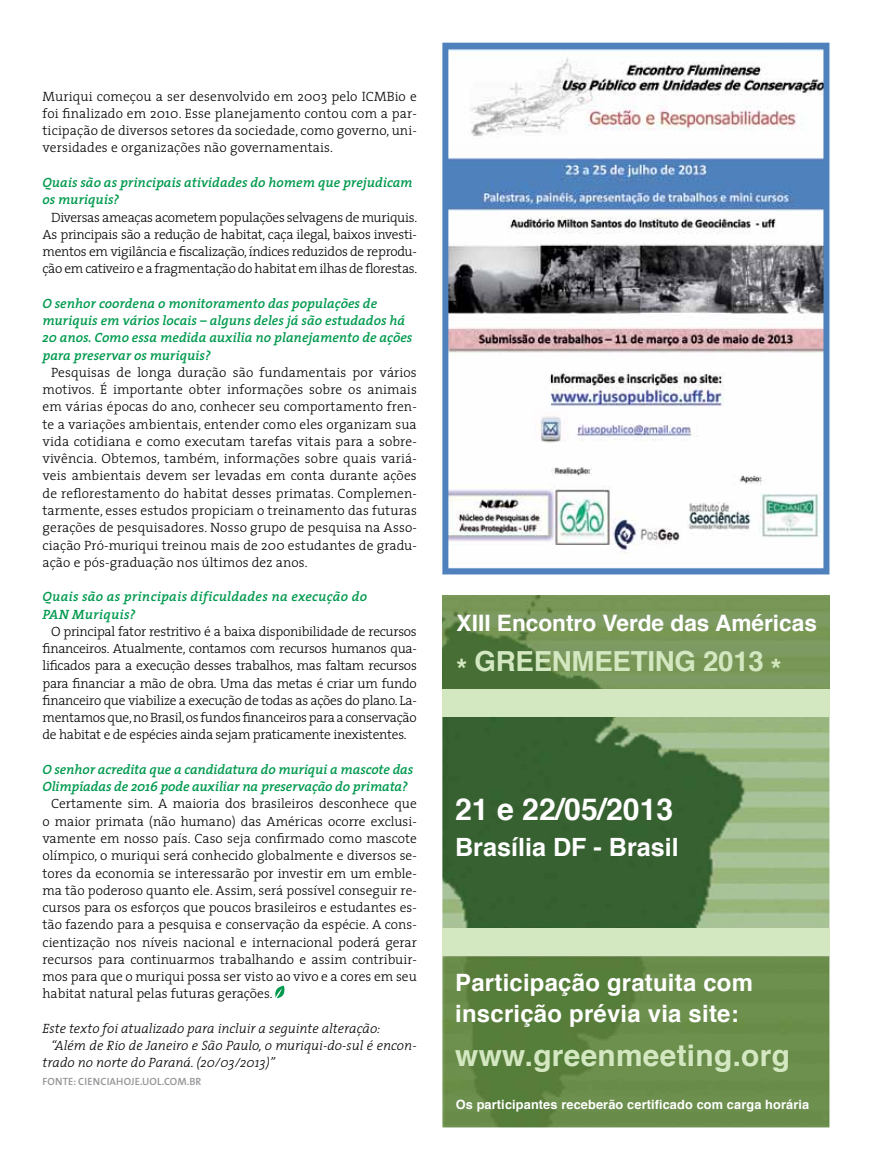
<style>
.page{position:relative;width:872px;height:1170px;background:#fff}
.page>*{position:absolute;margin:0;border:0;box-sizing:border-box;transform-origin:0 0}
.t1{font:700 30.15px "Helvetica";color:#fff}
.t2{font:700 29.85px "Helvetica";letter-spacing:.01em;color:#d3e8c1}
.t3{font:700 27.6px "Helvetica";letter-spacing:-.01em;color:#d3e8c1}
.t4{font:700 25.2px "Helvetica";color:#fff}
.t5{font:700 23.85px/31px "Helvetica";letter-spacing:.01em;color:#fff}
.t6{font:700 22.65px "Helvetica";color:#fff}
.t7{font:300 13.5px/17.2px "The Serif";color:#000;text-align:justify}
.t8{font:italic 600 13.5px/17.2px "The Serif";color:#009a4e}
.t9{font:italic 300 13.5px "The Serif";color:#000}
.t10{font:italic 600 13.5px/17.2px "The Serif";letter-spacing:.02em;color:#009a4e}
.t11{font:700 12.75px "Helvetica";letter-spacing:.01em;color:#fff}
.t12{font:600 10.5px "The Mix";letter-spacing:.015em;color:#939598}
</style>
<div class="page">
<svg style="left:275px;top:985px;width:10px;height:13px"></svg>
<svg style="left:442px;top:43px;width:387px;height:531px"></svg>
<img style="left:442px;top:716px;width:387px;height:411px">
<img style="left:442px;top:595px;width:387px;height:94px">
<div style="left:442px;top:928px;width:387px;height:28px;background:#d3e8c1"></div>
<div style="left:442px;top:689px;width:387px;height:27px;background:#d3e8c1"></div>
<p class="t7" style="left:43px;top:87px;width:376px">Muriqui começou a ser desenvolvido em 2003 pelo ICMBio e foi finalizado em 2010. Esse planejamento contou com a par&shy;ticipação de diversos setores da sociedade, como governo, uni&shy;versidades e organizações não governamentais.</p>
<p class="t8" style="left:43px;top:173px;width:372px">Quais são as principais atividades do homem que prejudicam os muriquis?</p>
<p class="t7" style="left:43px;top:208px;width:376px;text-indent:9px">Diversas ameaças acometem populações selvagens de muriquis.<br>As principais são a redução de habitat, caça ilegal, baixos investi&shy;mentos em vigilância e fiscalização, índices reduzidos de reprodu&shy;ção em cativeiro e a fragmentação do habitat em ilhas de florestas.</p>
<p class="t8" style="left:43px;top:294px;width:371px">O senhor coordena o monitoramento das populações de muriquis em vários locais – alguns deles já são estudados há 20 anos. Como essa medida auxilia no planejamento de ações para preservar os muriquis?</p>
<p class="t7" style="left:43px;top:363px;width:376px;text-indent:9px">Pesquisas de longa duração são fundamentais por vários motivos. É importante obter informações sobre os animais em várias épocas do ano, conhecer seu comportamento fren&shy;te a variações ambientais, entender como eles organizam sua vida cotidiana e como executam tarefas vitais para a sobre&shy;vivência. Obtemos, também, informações sobre quais variá&shy;veis ambientais devem ser levadas em conta durante ações de reflorestamento do habitat desses primatas. Complemen&shy;tarmente, esses estudos propiciam o treinamento das futuras gerações de pesquisadores. Nosso grupo de pesquisa na Asso&shy;ciação Pró-muriqui treinou mais de 200 estudantes de gradu&shy;ação e pós-graduação nos últimos dez anos.</p>
<p class="t10" style="left:43px;top:587px;width:326px">Quais são as principais dificuldades na execução do<br>PAN Muriquis?</p>
<p class="t7" style="left:43px;top:622px;width:376px;text-indent:9px">O principal fator restritivo é a baixa disponibilidade de recursos financeiros. Atualmente, contamos com recursos humanos qua&shy;lificados para a execução desses trabalhos, mas faltam recursos para financiar a mão de obra. Uma das metas é criar um fundo financeiro que viabilize a execução de todas as ações do plano. La&shy;mentamos que, no Brasil, os fundos financeiros para a conservação de habitat e de espécies ainda sejam praticamente inexistentes.</p>
<p class="t8" style="left:43px;top:760px;width:372px">O senhor acredita que a candidatura do muriqui a mascote das<br>Olimpíadas de 2016 pode auxiliar na preservação do primata?</p>
<p class="t7" style="left:43px;top:794px;width:376px;text-indent:9px">Certamente sim. A maioria dos brasileiros desconhece que o maior primata (não humano) das Américas ocorre exclusi&shy;vamente em nosso país. Caso seja confirmado como mascote olímpico, o muriqui será conhecido globalmente e diversos se&shy;tores da economia se interessarão por investir em um emble&shy;ma tão poderoso quanto ele. Assim, será possível conseguir re&shy;cursos para os esforços que poucos brasileiros e estudantes es&shy;tão fazendo para a pesquisa e conservação da espécie. A cons&shy;cientização nos níveis nacional e internacional poderá gerar recursos para continuarmos trabalhando e assim contribuir&shy;mos para que o muriqui possa ser visto ao vivo e a cores em seu habitat natural pelas futuras gerações.</p>
<p class="t9" style="left:43px;top:1016px;width:339px">Este texto foi atualizado para incluir a seguinte alteração:</p>
<p class="t9" style="left:51px;top:1034px;width:367px">“Além de Rio de Janeiro e São Paulo, o muriqui-do-sul é encon-</p>
<p class="t9" style="left:43px;top:1051px;width:234px">trado no norte do Paraná. (20/03/2013)”</p>
<p class="t12" style="left:43px;top:1072px;width:160px">FONTE: CIENCIAHOJE.UOL.COM.BR</p>
<h3 class="t6" style="left:456px;top:605px;width:362px">XIII Encontro Verde das Américas</h3>
<h3 class="t3" style="left:456px;top:639px;width:326px">* GREENMEETING 2013 *</h3>
<h1 class="t1" style="left:455px;top:785px;width:220px">21 e 22/05/2013</h1>
<h3 class="t4" style="left:455px;top:826px;width:225px">Brasília DF - Brasil</h3>
<h3 class="t5" style="left:455px;top:967px;width:299px">Participação gratuita com inscrição prévia via site:</h3>
<h2 class="t2" style="left:455px;top:1031px;width:336px">www.greenmeeting.org</h2>
<p class="t11" style="left:456px;top:1093px;width:355px">Os participantes receberão certificado com carga horária</p>
</div>
